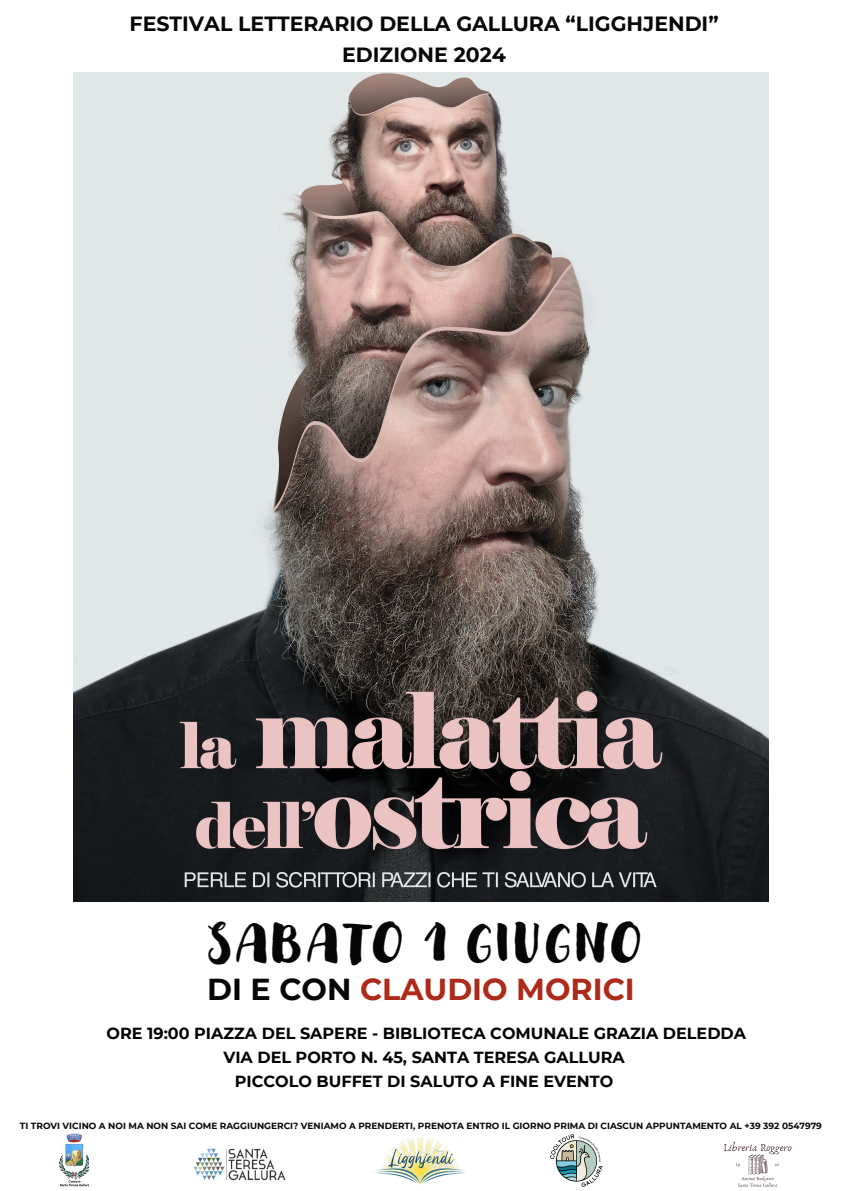
<style>
.page{position:relative;width:842px;height:1191px;background:#fff}
.page>*{position:absolute;margin:0;border:0;box-sizing:border-box;transform-origin:0 0}
.t1{font:47.6px "Modern Love";letter-spacing:.065em;color:#050606}
.t2{font:700 30.2px "Montserrat";color:#ad291a}
.t3{font:700 20.5px/31.5px "Montserrat";color:#050606;text-align:center}
.t4{font:700 16px/24px "Montserrat";color:#000;text-align:center}
.t5{font:700 8.9px "Montserrat";color:#050606}
.s1{color:#050606}
</style>
<div class="page">
<img style="left:375px;top:1137px;width:90px;height:47px">
<img style="left:59px;top:1133px;width:30px;height:53px">
<img style="left:193px;top:1148px;width:93px;height:33px">
<img style="left:550px;top:1134px;width:53px;height:51px">
<img style="left:724px;top:1141px;width:68px;height:46px">
<img style="left:74px;top:73px;width:694px;height:828px">
<p class="t3" style="left:130px;top:7px;width:591px">FESTIVAL LETTERARIO DELLA GALLURA “LIGGHJENDI”<br>EDIZIONE 2024</p>
<p class="t1" style="left:206px;top:905px;width:437px">SABATO 1 GIUGNO</p>
<p class="t2" style="left:207px;top:970px;width:429px"><span class="s1">DI E CON</span> CLAUDIO MORICI</p>
<p class="t4" style="left:107px;top:1021px;width:641px">ORE 19:00 PIAZZA DEL SAPERE - BIBLIOTECA COMUNALE GRAZIA DELEDDA<br>VIA DEL PORTO N. 45, SANTA TERESA GALLURA<br>PICCOLO BUFFET DI SALUTO A FINE EVENTO</p>
<h3 class="t5" style="left:20px;top:1120px;width:803px">TI TROVI VICINO A NOI MA NON SAI COME RAGGIUNGERCI? VENIAMO A PRENDERTI, PRENOTA ENTRO IL GIORNO PRIMA DI CIASCUN APPUNTAMENTO AL +39 392 0547979</h3>
</div>
